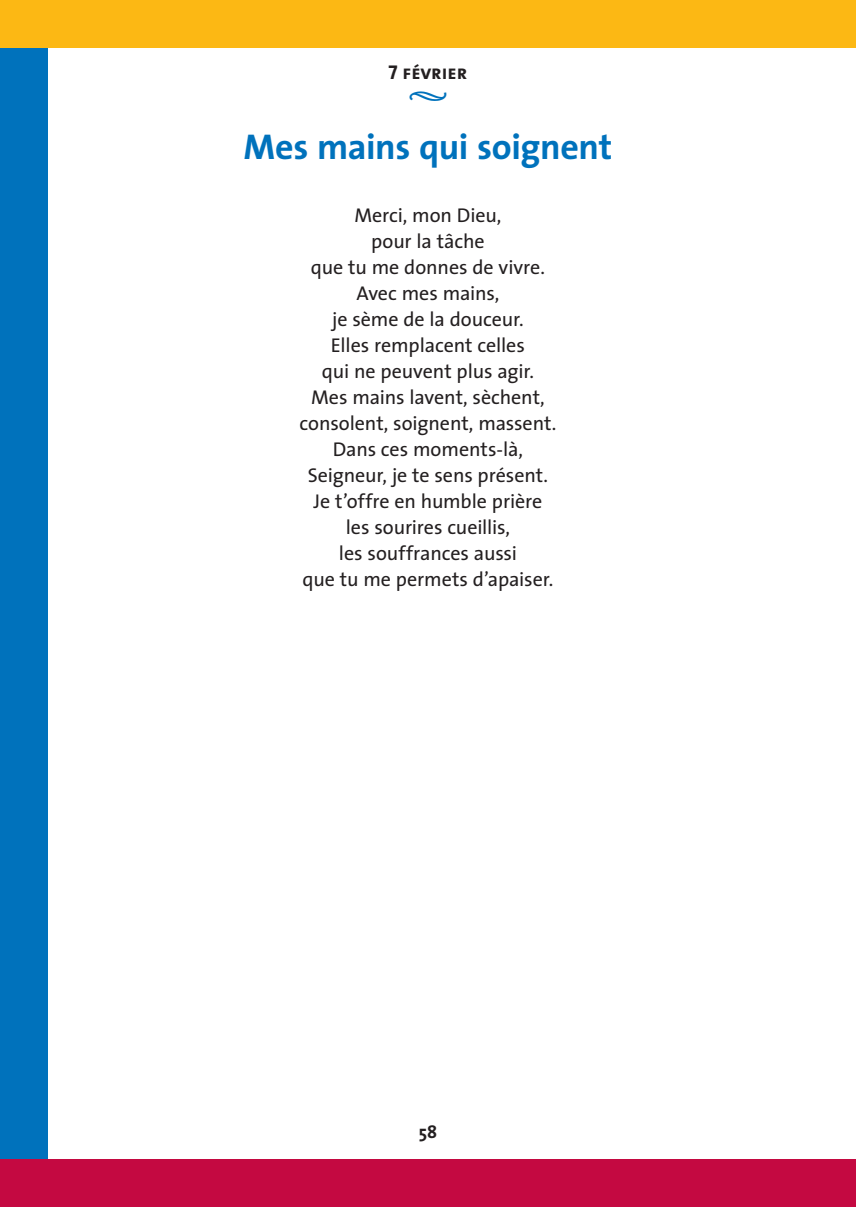
<style>
.page{position:relative;width:856px;height:1207px;background:#fff}
.page>*{position:absolute;margin:0;border:0;box-sizing:border-box;transform-origin:0 0}
.titre_prière_rouge{font:700 36px "The Sans";letter-spacing:-.01em;color:#0072bc}
.prière_normal{font:20px "The Sans";letter-spacing:-.005em;color:#231f20}
.date{font:20px "The Sans Bold Caps";color:#231f20}
._00{font:20px "The Sans Semi Bold Expert";color:#0072bc}
.t1{font:700 18px "The Sans";color:#231f20}
</style>
<div class="page">
<div style="left:0;top:0;width:48px;height:1207px;background:#0072bc"></div>
<div style="left:0;top:1159px;width:855px;height:48px;background:#c40941"></div>
<div style="left:0;top:0;width:855px;height:48px;background:#fcb814"></div>
<p class="date" style="left:388px;top:56px;width:80px">7 février</p>
<p class="_00" style="left:408px;top:78px;width:40px">Ÿ</p>
<p class="titre_prière_rouge" style="left:243px;top:116px;width:370px">Mes mains qui soignent</p>
<p class="prière_normal" style="left:354px;top:198px;width:149px">Merci, mon Dieu,</p>
<p class="prière_normal" style="left:371px;top:224px;width:115px">pour la tâche</p>
<p class="prière_normal" style="left:311px;top:250px;width:235px">que tu me donnes de vivre.</p>
<p class="prière_normal" style="left:356px;top:276px;width:144px">Avec mes mains,</p>
<p class="prière_normal" style="left:332px;top:302px;width:193px">je sème de la douceur.</p>
<p class="prière_normal" style="left:331px;top:328px;width:195px">Elles remplacent celles</p>
<p class="prière_normal" style="left:321px;top:354px;width:213px">qui ne peuvent plus agir.</p>
<p class="prière_normal" style="left:311px;top:380px;width:235px">Mes mains lavent, sèchent,</p>
<p class="prière_normal" style="left:299px;top:406px;width:258px">consolent, soignent, massent.</p>
<p class="prière_normal" style="left:332px;top:432px;width:192px">Dans ces moments-là,</p>
<p class="prière_normal" style="left:307px;top:458px;width:242px">Seigneur, je te sens présent.</p>
<p class="prière_normal" style="left:313px;top:484px;width:230px">Je t’offre en humble prière</p>
<p class="prière_normal" style="left:345px;top:510px;width:166px">les sourires cueillis,</p>
<p class="prière_normal" style="left:339px;top:536px;width:179px">les souffrances aussi</p>
<p class="prière_normal" style="left:302px;top:562px;width:252px">que tu me permets d’apaiser.</p>
<p class="t1" style="left:418px;top:1117px;width:20px">58</p>
</div>
